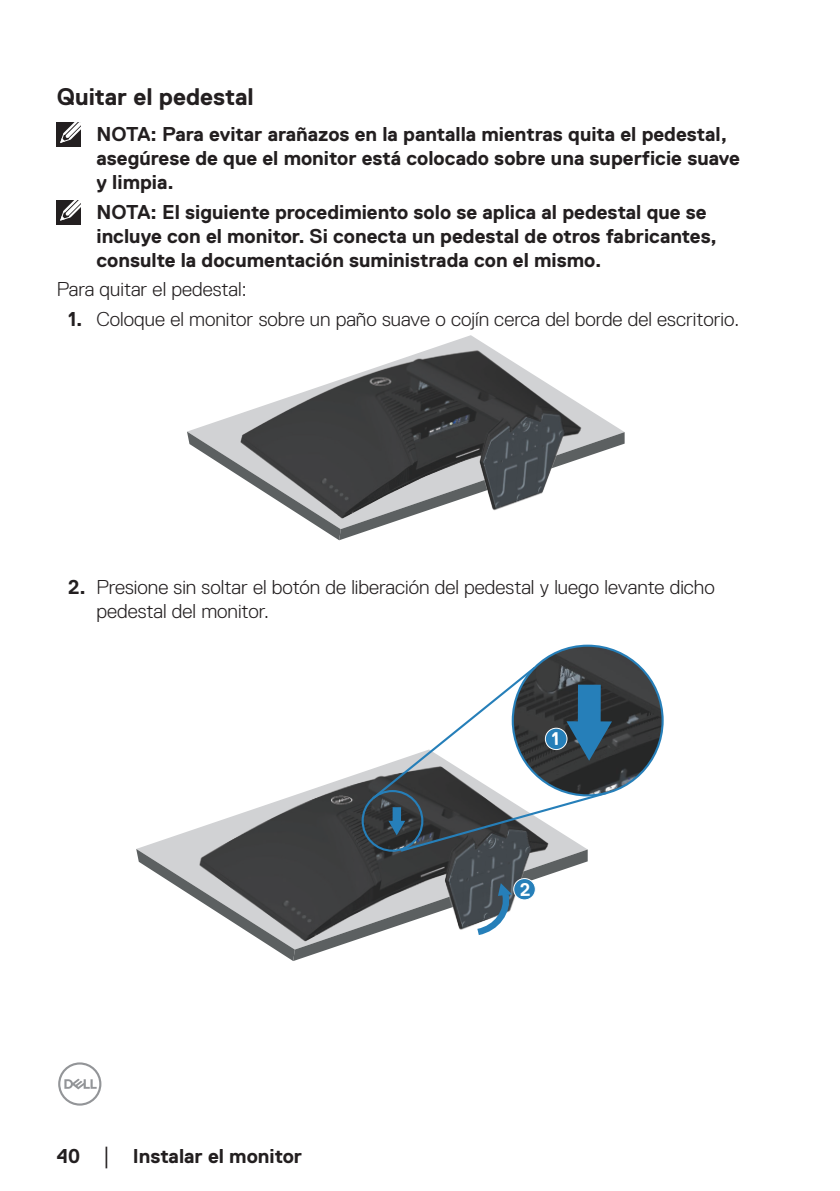
<style>
.page{position:relative;width:840px;height:1191px;background:#fff}
.page>*{position:absolute;margin:0;border:0;box-sizing:border-box;transform-origin:0 0}
.Head2{font:700 24px "Dell Replica";color:#231f20}
.text{font:700 20px/24px "Dell Replica";color:#231f20}
.text-2{font:300 20px/24px "Dell Replica";color:#231f20}
.s1{font-weight:700}
.s2{font-family:"Times New Roman";font-weight:400;font-size:18px}
</style>
<div class="page">
<svg style="left:58px;top:1062px;width:43px;height:43px"></svg>
<div style="left:57px;top:122px;width:24px;height:24px;background:#231f20"></div>
<svg style="left:60px;top:122px;width:21px;height:21px"></svg>
<div style="left:57px;top:200px;width:24px;height:24px;background:#231f20"></div>
<svg style="left:60px;top:200px;width:21px;height:21px"></svg>
<svg style="left:189px;top:335px;width:434px;height:96px"></svg>
<svg style="left:187px;top:431px;width:437px;height:109px"></svg>
<img style="left:235px;top:343px;width:354px;height:186px">
<img style="left:512px;top:645px;width:150px;height:150px;border-radius:75px">
<svg style="left:136px;top:664px;width:475px;height:297px"></svg>
<p class="Head2" style="left:57px;top:84px;width:198px">Quitar el pedestal</p>
<p class="text" style="left:96px;top:122px;width:644px">NOTA: Para evitar arañazos en la pantalla mientras quita el pedestal, asegúrese de que el monitor está colocado sobre una superficie suave y limpia.</p>
<p class="text" style="left:96px;top:200px;width:621px">NOTA: El siguiente procedimiento solo se aplica al pedestal que se incluye con el monitor. Si conecta un pedestal de otros fabricantes, consulte la documentación suministrada con el mismo.</p>
<p class="text-2" style="left:57px;top:277px;width:191px">Para quitar el pedestal:</p>
<p class="text-2" style="left:68px;top:307px;width:672px"><span class="s1">1.</span> Coloque el monitor sobre un paño suave o cojín cerca del borde del escritorio.</p>
<p class="text-2" style="left:96px;top:575px;width:619px;text-indent:-28px"><span class="s1">2.</span> Presione sin soltar el botón de liberación del pedestal y luego levante dicho pedestal del monitor.</p>
<p class="text" style="left:57px;top:1143px;width:247px">40 <span class="s2">│</span> Instalar el monitor</p>
</div>
